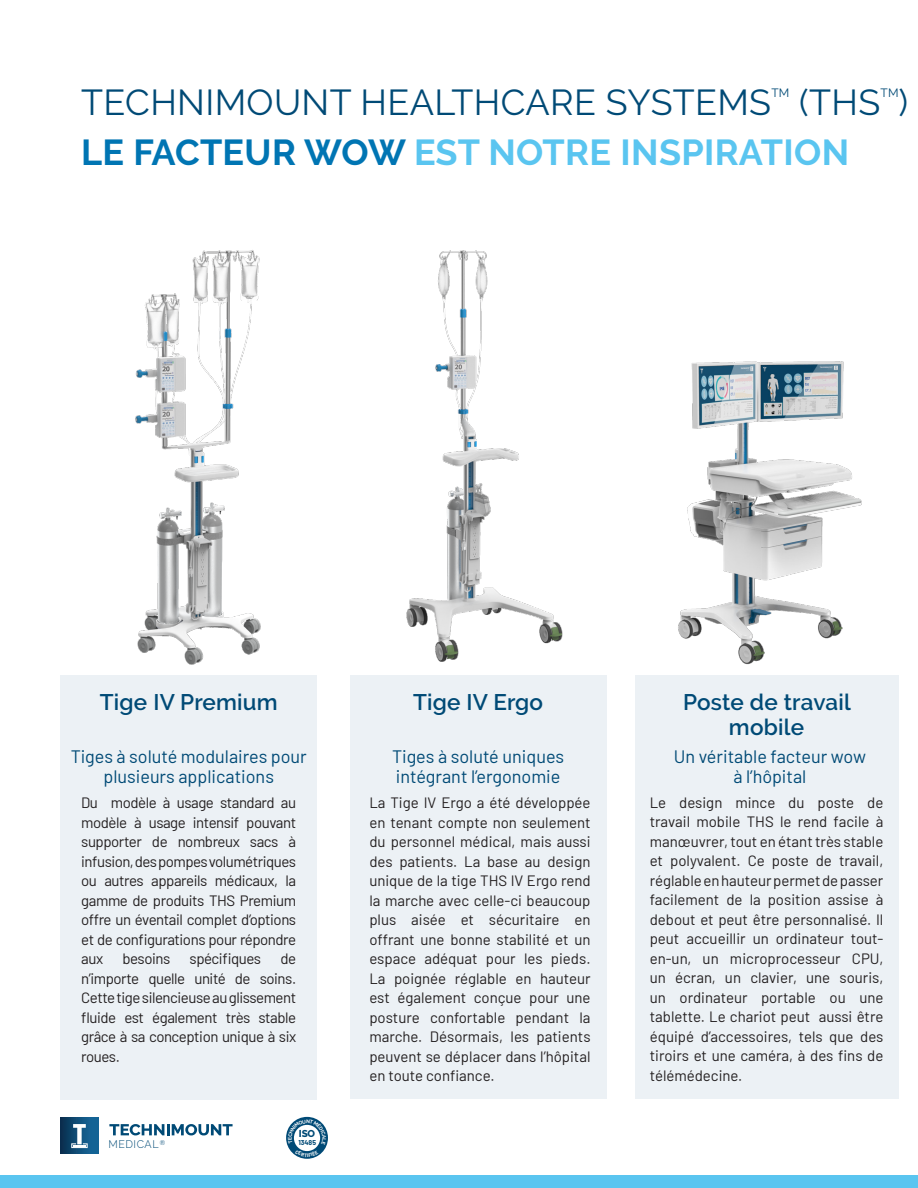
<style>
.page{position:relative;width:918px;height:1188px;background:#fff}
.page>*{position:absolute;margin:0;border:0;box-sizing:border-box;transform-origin:0 0}
.TM_Title_Technimount_Blue{font:36px "Raleway";letter-spacing:.01em;color:#004a76}
.Title_paragraph_blue{font:700 36px "Raleway";letter-spacing:.01em;color:#5ac5f0}
.TM_Subtitle_2_blue{font:600 22.5px/25.5px "Raleway";letter-spacing:.01em;color:#004a76;text-align:center}
.Highlight_phrase{font:18px/19.5px "Barlow";color:#004a76;text-align:center}
.TM_Paragraph_Product_Description{font:15px/19.5px "Barlow";letter-spacing:-.03em;color:#231f20;text-align:justify}
.TM_Title_Technimount_Blue-2{font:12px "Raleway";color:#004a76}
.t1{font:300 10.95px "Raleway";letter-spacing:.055em;color:#004a76}
.t2{font:800 9.9px "Raleway";color:#004a76}
.t3{font:700 6.9px "Barlow";color:#004a76}
.s1{color:#0075b3}
</style>
<div class="page">
<div style="left:350px;top:675px;width:256px;height:424px;background:#ecf1f5"></div>
<div style="left:635px;top:675px;width:264px;height:424px;background:#ecf1f5"></div>
<img style="left:135px;top:250px;width:126px;height:415px">
<img style="left:406px;top:250px;width:157px;height:412px">
<img style="left:678px;top:361px;width:184px;height:304px">
<div style="left:60px;top:675px;width:257px;height:425px;background:#ecf1f5"></div>
<div style="left:0;top:1175px;width:918px;height:13px;background:#5ac5f0"></div>
<svg style="left:109px;top:1124px;width:124px;height:11px"></svg>
<svg style="left:61px;top:1118px;width:37px;height:36px"></svg>
<svg style="left:71px;top:1124px;width:17px;height:24px"></svg>
<svg style="left:286px;top:1117px;width:42px;height:42px"></svg>
<svg style="left:288px;top:1119px;width:38px;height:38px"></svg>
<p class="TM_Title_Technimount_Blue" style="left:81px;top:81px;width:691px">TECHNIMOUNT HEALTHCARE SYSTEMS</p>
<p class="TM_Title_Technimount_Blue-2" style="left:771px;top:86px;width:19px">TM</p>
<p class="TM_Title_Technimount_Blue" style="left:799px;top:81px;width:83px">(THS</p>
<p class="TM_Title_Technimount_Blue-2" style="left:881px;top:86px;width:19px">TM</p>
<p class="TM_Title_Technimount_Blue" style="left:899px;top:81px;width:11px">)</p>
<p class="Title_paragraph_blue" style="left:81px;top:132px;width:770px"><span class="s1">LE FACTEUR WOW</span> EST NOTRE INSPIRATION</p>
<p class="TM_Subtitle_2_blue" style="left:100px;top:689px;width:179px">Tige IV Premium</p>
<p class="TM_Subtitle_2_blue" style="left:413px;top:689px;width:132px">Tige IV Ergo</p>
<p class="TM_Subtitle_2_blue" style="left:683px;top:689px;width:169px">Poste de travail mobile</p>
<p class="Highlight_phrase" style="left:71px;top:746px;width:237px">Tiges à soluté modulaires pour plusieurs applications</p>
<p class="Highlight_phrase" style="left:392px;top:746px;width:174px;text-align:left">Tiges à soluté uniques intégrant l’ergonomie</p>
<p class="Highlight_phrase" style="left:674px;top:746px;width:194px">Un véritable facteur wow à l’hôpital</p>
<p class="TM_Paragraph_Product_Description" style="left:81px;top:792px;width:216px">Du modèle à usage standard au modèle à usage intensif pouvant supporter de nombreux sacs à infusion, des pompes volumétriques ou autres appareils médicaux, la gamme de produits THS Premium offre un éventail complet d’options et de configurations pour répondre aux</p>
<p class="TM_Paragraph_Product_Description" style="left:123px;top:948px;width:49px">besoins</p>
<p class="TM_Paragraph_Product_Description" style="left:190px;top:948px;width:73px">spécifiques</p>
<p class="TM_Paragraph_Product_Description" style="left:81px;top:948px;width:216px;text-indent:199px">de n’importe quelle unité de soins.<br>Cette tige silencieuse au glissement fluide est également très stable grâce à sa conception unique à six roues.</p>
<p class="t1" style="left:108px;top:1138px;width:58px">MEDICAL <sup>®</sup></p>
<p class="t2" style="left:299px;top:1127px;width:18px">ISO</p>
<p class="t3" style="left:298px;top:1137px;width:19px">13485</p>
<p class="TM_Paragraph_Product_Description" style="left:369px;top:792px;width:223px">La Tige IV Ergo a été développée en tenant compte non seulement du personnel médical, mais aussi des patients. La base au design unique de la tige THS IV Ergo rend la marche avec celle-ci beaucoup plus aisée et sécuritaire en offrant une bonne stabilité et un espace adéquat pour les pieds.<br>La poignée réglable en hauteur est également conçue pour une posture confortable pendant la marche. Désormais, les patients peuvent se déplacer dans l’hôpital en toute confiance.</p>
<p class="TM_Paragraph_Product_Description" style="left:650px;top:792px;width:235px">Le design mince du poste de travail mobile THS le rend facile à manœuvrer, tout en étant très stable et polyvalent. Ce poste de travail, réglable en hauteur permet de passer facilement de la position assise à debout et peut être personnalisé. Il peut accueillir un ordinateur tout&shy;en-un, un microprocesseur CPU, un écran, un clavier, une souris, un ordinateur portable ou une tablette. Le chariot peut aussi être équipé d’accessoires, tels que des tiroirs et une caméra, à des fins de télémédecine.</p>
</div>
